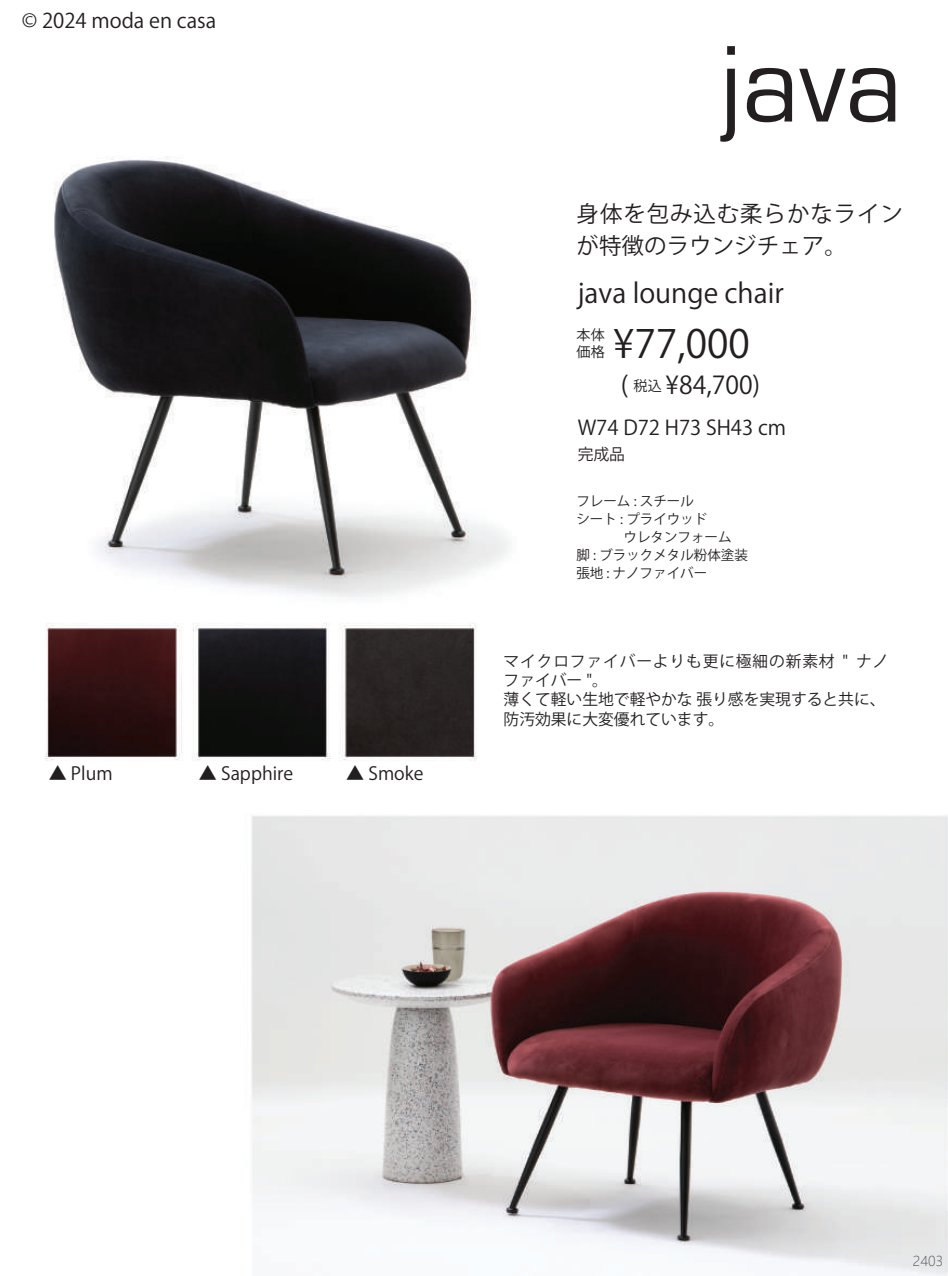
<style>
.page{position:relative;width:948px;height:1276px;background:#fff}
.page>*{position:absolute;margin:0;border:0;box-sizing:border-box;transform-origin:0 0}
.t1{font:112.95px "Eurostile";color:#231f20}
.t2{font:38.7px "Koz Go Pro";color:#231f20}
.t3{font:27px "Koz Go Pro";color:#231f20}
.t4{font:24.53px "Koz Go Pro";color:#231f20}
.t5{font:22.5px/31.5px "Koz Go Pro";letter-spacing:.04em;color:#231f20}
.t6{font:20.25px "Koz Go Pro";color:#231f20}
.t7{font:18px "Koz Go Pro";color:#231f20}
.t8{font:15.75px/19.1px "Koz Go Pro";color:#231f20}
.t9{font:14.17px/16.9px "Koz Go Pro";color:#231f20}
.t10{font:13.5px "Koz Go Pro";color:#231f20}
.t11{font:13.5px "Microsoft Ya Hei UI Light";color:#57585a}
.s1{font-size:14.17px}
</style>
<div class="page">
<img style="left:45px;top:157px;width:902px;height:1119px">
<p class="t6" style="left:22px;top:8px;width:196px">© 2024 moda en casa</p>
<p class="t7" style="left:49px;top:761px;width:65px">▲ Plum</p>
<p class="t7" style="left:199px;top:761px;width:96px">▲ Sapphire</p>
<p class="t7" style="left:346px;top:761px;width:79px">▲ Smoke</p>
<h1 class="t1" style="left:720px;top:24px;width:183px">java</h1>
<h3 class="t5" style="left:576px;top:199px;width:328px">身体を包み込む柔らかなラインが特徴のラウンジチェア。</h3>
<h3 class="t3" style="left:577px;top:276px;width:207px">java lounge chair</h3>
<p class="t9" style="left:576px;top:326px;width:30px">本体価格</p>
<h2 class="t2" style="left:613px;top:319px;width:138px">¥77,000</h2>
<h3 class="t4" style="left:620px;top:369px;width:141px">( <span class="s1">税込</span> ¥84,700)</h3>
<p class="t6" style="left:577px;top:414px;width:210px">W74 D72 H73 SH43 cm</p>
<p class="t8" style="left:577px;top:445px;width:49px">完成品</p>
<p class="t10" style="left:576px;top:492px;width:119px">フレーム : スチール</p>
<p class="t10" style="left:576px;top:510px;width:132px">シート : プライウッド</p>
<p class="t10" style="left:623px;top:528px;width:109px">ウレタンフォーム</p>
<p class="t10" style="left:576px;top:546px;width:173px">脚 : ブラックメタル粉体塗装</p>
<p class="t10" style="left:576px;top:564px;width:132px">張地 : ナノファイバー</p>
<p class="t8" style="left:503px;top:652px;width:386px">マイクロファイバーよりも更に極細の新素材 " ナノファイバー "。<br>薄くて軽い生地で軽やかな 張り感を実現すると共に、防汚効果に大変優れています。</p>
<p class="t11" style="left:912px;top:1251px;width:32px">2403</p>
</div>
